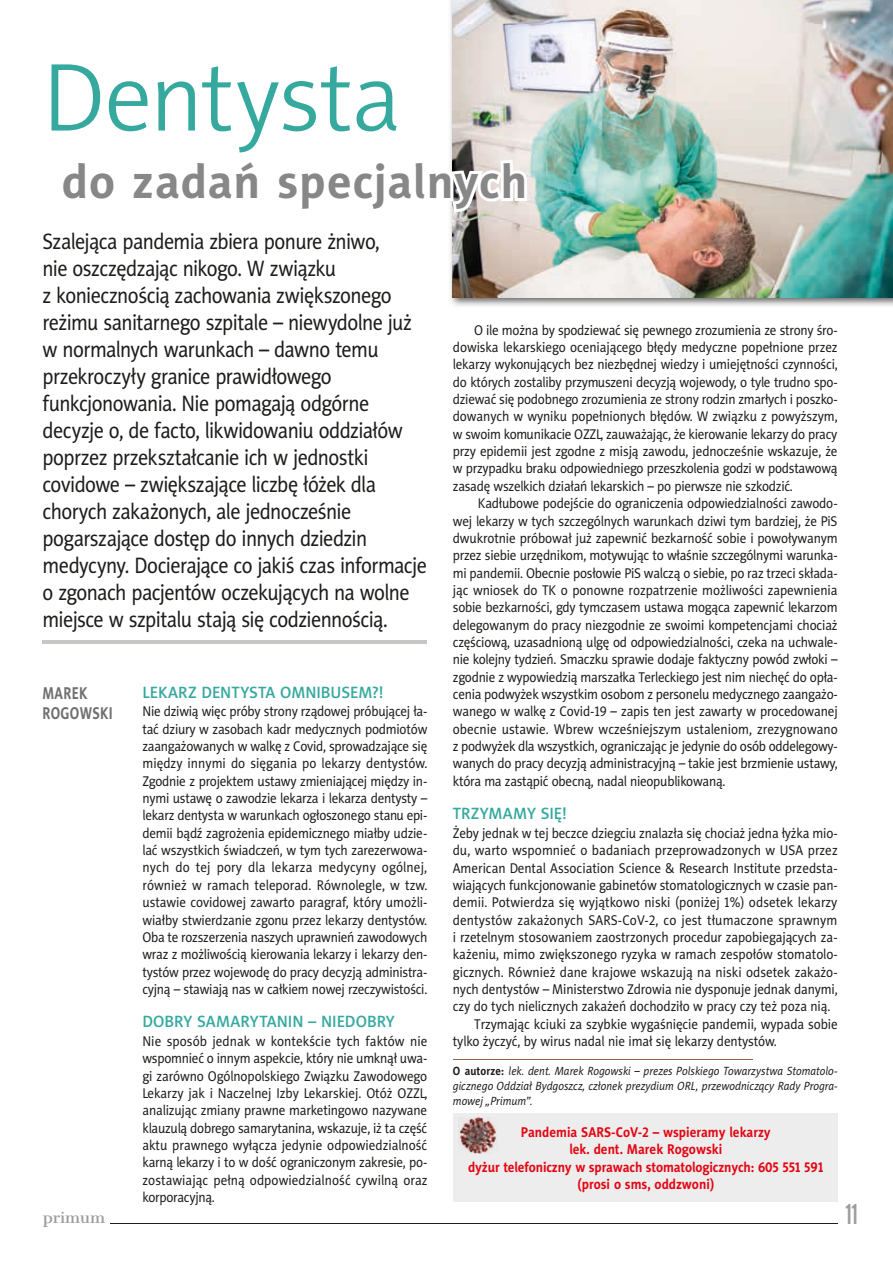
<style>
.page{position:relative;width:893px;height:1263px;background:#fff}
.page>*{position:absolute;margin:0;border:0;box-sizing:border-box;transform-origin:0 0}
.t1{font:97.5px "Naomi Sans EFN Light";letter-spacing:-.02em;color:#36a99f}
.t2{font:700 48px "Naomi Sans EFN";letter-spacing:.015em;color:#878787}
.t3{font:24.75px "Alternate Gothic 2 PL";color:#9d9d9d;scale:.82 1}
.t4{font:22.5px/27px "Naomi Sans EFNPS";letter-spacing:-.03em;color:#1d1d1b;scale:.9 1}
.t5{font:700 17.25px/19.5px "Naomi Sans EFN";letter-spacing:.02em;color:#70706f;scale:.8 1}
.t6{font:16.5px "Naomi Sans EFN Medium";color:#36a99f}
.t7{font:15px "Cantata One";color:#9d9d9d}
.t8{font:14.25px/17.4px "Naomi Sans EFNPS";letter-spacing:-.01em;color:#1d1d1b;text-align:justify;scale:.92 1}
.t9{font:700 14.25px/17.2px "Naomi Sans EFNPS";color:#e30614;text-align:center;scale:.92 1}
.t10{font:italic 12px/15px "Naomi Sans EFN";letter-spacing:.005em;color:#1d1d1b;text-align:justify;scale:.9 1}
.s1{font-weight:700;font-style:normal}
</style>
<div class="page">
<hr style="left:111px;top:1223px;width:727px;height:1px;background:#1d1d1b">
<hr style="left:43px;top:640px;width:384px;height:3px;background:#c7c7c6">
<div style="left:453px;top:1113px;width:385px;height:89px;background:#ededed"></div>
<img style="left:459px;top:1117px;width:39px;height:37px">
<hr style="left:453px;top:1059px;width:300px;height:1px;background:#92653e">
<img style="left:450px;top:0;width:443px;height:306px">
<img style="left:453px;top:0;width:440px;height:298px">
<svg style="left:450px;top:160px;width:77px;height:52px"></svg>
<h1 class="t1" style="left:43px;top:43px;width:360px">Dentysta</h1>
<h2 class="t2" style="left:62px;top:154px;width:467px">do zadań specjalnych</h2>
<p class="t4" style="left:43px;top:228px;width:429px">Szalejąca pandemia zbiera ponure żniwo,<br>nie oszczędzając nikogo. W związku<br>z koniecznością zachowania zwiększonego reżimu sanitarnego szpitale – niewydolne już w normalnych warunkach – dawno temu przekroczyły granice prawidłowego funkcjonowania. Nie pomagają odgórne decyzje o, de facto, likwidowaniu oddziałów poprzez przekształcanie ich w jednostki covidowe – zwiększające liczbę łóżek dla chorych zakażonych, ale jednocześnie pogarszające dostęp do innych dziedzin medycyny. Docierające co jakiś czas informacje o zgonach pacjentów oczekujących na wolne miejsce w szpitalu stają się codziennością.</p>
<p class="t8" style="left:453px;top:321px;width:420px;text-indent:21px">O ile można by spodziewać się pewnego zrozumienia ze strony śro&shy;dowiska lekarskiego oceniającego błędy medyczne popełnione przez lekarzy wykonujących bez niezbędnej wiedzy i umiejętności czynności, do których zostaliby przymuszeni decyzją wojewody, o tyle trudno spo&shy;dziewać się podobnego zrozumienia ze strony rodzin zmarłych i poszko&shy;dowanych w wyniku popełnionych błędów. W związku z powyższym, w swoim komunikacie OZZL, zauważając, że kierowanie lekarzy do pracy przy epidemii jest zgodne z misją zawodu, jednocześnie wskazuje, że w przypadku braku odpowiedniego przeszkolenia godzi w podstawową zasadę wszelkich działań lekarskich – po pierwsze nie szkodzić.</p>
<p class="t8" style="left:453px;top:495px;width:420px;text-indent:25px">Kadłubowe podejście do ograniczenia odpowiedzialności zawodo&shy;wej lekarzy w tych szczególnych warunkach dziwi tym bardziej, że PiS dwukrotnie próbował już zapewnić bezkarność sobie i powoływanym przez siebie urzędnikom, motywując to właśnie szczególnymi warunka&shy;mi pandemii. Obecnie posłowie PiS walczą o siebie, po raz trzeci składa&shy;jąc wniosek do TK o ponowne rozpatrzenie możliwości zapewnienia sobie bezkarności, gdy tymczasem ustawa mogąca zapewnić lekarzom delegowanym do pracy niezgodnie ze swoimi kompetencjami chociaż częściową, uzasadnioną ulgę od odpowiedzialności, czeka na uchwale&shy;nie kolejny tydzień. Smaczku sprawie dodaje faktyczny powód zwłoki – zgodnie z wypowiedzią marszałka Terleckiego jest nim niechęć do opła&shy;cenia podwyżek wszystkim osobom z personelu medycznego zaangażo&shy;wanego w walkę z Covid-19 – zapis ten jest zawarty w procedowanej obecnie ustawie. Wbrew wcześniejszym ustaleniom, zrezygnowano z podwyżek dla wszystkich, ograniczając je jedynie do osób oddelegowy&shy;wanych do pracy decyzją administracyjną – takie jest brzmienie ustawy, która ma zastąpić obecną, nadal nieopublikowaną.</p>
<p class="t6" style="left:453px;top:804px;width:115px">TRZYMAMY SIĘ!</p>
<p class="t8" style="left:453px;top:824px;width:420px">Żeby jednak w tej beczce dziegciu znalazła się chociaż jedna łyżka mio-</p>
<p class="t8" style="left:453px;top:842px;width:420px">du, warto wspomnieć o badaniach przeprowadzonych w USA przez</p>
<p class="t8" style="left:453px;top:859px;width:420px">American Dental Association Science &amp; Research Institute przedsta-</p>
<p class="t8" style="left:453px;top:876px;width:420px">wiających funkcjonowanie gabinetów stomatologicznych w czasie pan-</p>
<p class="t8" style="left:453px;top:894px;width:420px">demii. Potwierdza się wyjątkowo niski (poniżej 1%) odsetek lekarzy</p>
<p class="t8" style="left:453px;top:911px;width:419px">dentystów zakażonych SARS-CoV-2, co jest tłumaczone sprawnym</p>
<p class="t8" style="left:453px;top:928px;width:420px">i rzetelnym stosowaniem zaostrzonych procedur zapobiegających za-</p>
<p class="t8" style="left:453px;top:946px;width:420px">każeniu, mimo zwiększonego ryzyka w ramach zespołów stomatolo-</p>
<p class="t8" style="left:453px;top:963px;width:420px">gicznych. Również dane krajowe wskazują na niski odsetek zakażo-</p>
<p class="t8" style="left:453px;top:980px;width:420px">nych dentystów – Ministerstwo Zdrowia nie dysponuje jednak danymi,</p>
<p class="t8" style="left:453px;top:998px;width:412px">czy do tych nielicznych zakażeń dochodziło w pracy czy też poza nią.</p>
<p class="t8" style="left:474px;top:1015px;width:397px">Trzymając kciuki za szybkie wygaśnięcie pandemii, wypada sobie</p>
<p class="t8" style="left:453px;top:1032px;width:354px">tylko życzyć, by wirus nadal nie imał się lekarzy dentystów.</p>
<p class="t6" style="left:142px;top:682px;width:243px">LEKARZ DENTYSTA OMNIBUSEM?!</p>
<p class="t8" style="left:142px;top:703px;width:311px">Nie dziwią więc próby strony rządowej próbującej ła&shy;tać dziury w zasobach kadr medycznych podmiotów zaangażowanych w walkę z Covid, sprowadzające się między innymi do sięgania po lekarzy dentystów.<br>Zgodnie z projektem ustawy zmieniającej między in&shy;nymi ustawę o zawodzie lekarza i lekarza dentysty – lekarz dentysta w warunkach ogłoszonego stanu epi&shy;demii bądź zagrożenia epidemicznego miałby udzie&shy;lać wszystkich świadczeń, w tym tych zarezerwowa&shy;nych do tej pory dla lekarza medycyny ogólnej, również w ramach teleporad. Równolegle, w tzw. ustawie covidowej zawarto paragraf, który umożli&shy;wiałby stwierdzanie zgonu przez lekarzy dentystów.<br>Oba te rozszerzenia naszych uprawnień zawodowych wraz z możliwością kierowania lekarzy i lekarzy den&shy;tystów przez wojewodę do pracy decyzją administra&shy;cyjną – stawiają nas w całkiem nowej rzeczywistości.</p>
<p class="t6" style="left:142px;top:1012px;width:254px">DOBRY SAMARYTANIN – NIEDOBRY</p>
<p class="t8" style="left:142px;top:1032px;width:311px">Nie sposób jednak w kontekście tych faktów nie wspomnieć o innym aspekcie, który nie umknął uwa&shy;gi zarówno Ogólnopolskiego Związku Zawodowego Lekarzy jak i Naczelnej Izby Lekarskiej. Otóż OZZL, analizując zmiany prawne marketingowo nazywane klauzulą dobrego samarytanina, wskazuje, iż ta część aktu prawnego wyłącza jedynie odpowiedzialność karną lekarzy i to w dość ograniczonym zakresie, po&shy;zostawiając pełną odpowiedzialność cywilną oraz korporacyjną.</p>
<p class="t5" style="left:43px;top:684px;width:89px">MAREK<br>ROGOWSKI</p>
<p class="t10" style="left:453px;top:1064px;width:429px"><span class="s1">O autorze:</span> lek. dent. Marek Rogowski – prezes Polskiego Towarzystwa Stomatolo&shy;gicznego Oddział Bydgoszcz, członek prezydium ORL, przewodniczący Rady Progra&shy;mowej „Primum”.</p>
<p class="t9" style="left:468px;top:1123px;width:388px">Pandemia SARS-CoV-2 – wspieramy lekarzy<br>lek. dent. Marek Rogowski<br>dyżur telefoniczny w sprawach stomatologicznych: 605 551 591 (prosi o sms, oddzwoni)</p>
<p class="t7" style="left:43px;top:1208px;width:64px">Primum</p>
<h3 class="t3" style="left:846px;top:1198px;width:16px">11</h3>
</div>
